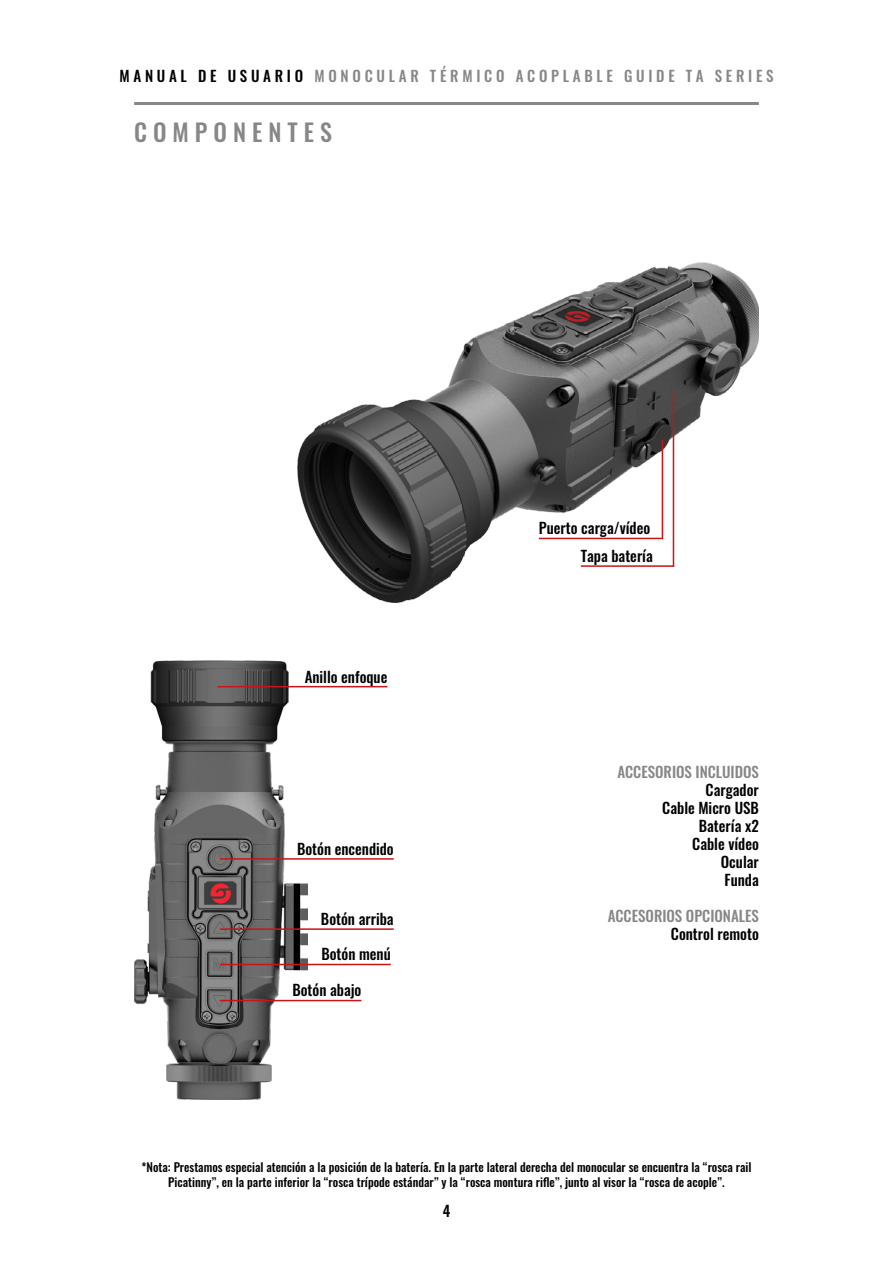
<style>
.page{position:relative;width:893px;height:1263px;background:#fff}
.page>*{position:absolute;margin:0;border:0;box-sizing:border-box;transform-origin:0 0}
.t1{font:24px "Oswald";letter-spacing:.25em;color:#878787}
.t2{font:15px "Oswald";color:#000}
.t3{font:15px "Oswald";letter-spacing:.245em;color:#878787}
.t4{font:15px "Oswald";color:#878787}
.t5{font:12px/14.4px "Oswald";color:#000;text-align:center}
.s1{color:#000}
</style>
<div class="page">
<img style="left:297px;top:263px;width:462px;height:339px">
<img style="left:134px;top:660px;width:173px;height:440px">
<hr style="left:134px;top:102px;width:625px;height:3px;background:#878787">
<hr style="left:673px;top:392px;width:1px;height:175px;background:#c71618">
<hr style="left:662px;top:440px;width:1px;height:99px;background:#c71618">
<hr style="left:218px;top:686px;width:169px;height:1px;background:#c71618">
<hr style="left:220px;top:964px;width:171px;height:1px;background:#c71618">
<hr style="left:220px;top:928px;width:174px;height:2px;background:#c71618">
<hr style="left:220px;top:1000px;width:141px;height:1px;background:#c71618">
<hr style="left:220px;top:858px;width:174px;height:2px;background:#c71618">
<hr style="left:581px;top:565px;width:93px;height:2px;background:#c71618">
<hr style="left:539px;top:538px;width:124px;height:1px;background:#c71618">
<p class="t3" style="left:119px;top:62px;width:656px"><span class="s1">MANUAL DE USUARIO</span> MONOCULAR TÉRMICO ACOPLABLE GUIDE TA SERIES</p>
<p class="t1" style="left:134px;top:111px;width:199px">COMPONENTES</p>
<p class="t2" style="left:305px;top:663px;width:84px">Anillo enfoque</p>
<p class="t2" style="left:297px;top:835px;width:98px">Botón encendido</p>
<p class="t2" style="left:321px;top:905px;width:74px">Botón arriba</p>
<p class="t2" style="left:321px;top:941px;width:71px">Botón menú</p>
<p class="t2" style="left:292px;top:977px;width:71px">Botón abajo</p>
<p class="t2" style="left:539px;top:515px;width:113px">Puerto carga/vídeo</p>
<p class="t2" style="left:581px;top:542px;width:73px">Tapa batería</p>
<p class="t4" style="left:617px;top:758px;width:143px">ACCESORIOS INCLUIDOS</p>
<p class="t2" style="left:706px;top:776px;width:55px">Cargador</p>
<p class="t2" style="left:662px;top:794px;width:98px">Cable Micro USB</p>
<p class="t2" style="left:699px;top:812px;width:61px">Batería x2</p>
<p class="t2" style="left:692px;top:830px;width:68px">Cable vídeo</p>
<p class="t2" style="left:721px;top:848px;width:39px">Ocular</p>
<p class="t2" style="left:725px;top:866px;width:36px">Funda</p>
<p class="t4" style="left:608px;top:902px;width:153px">ACCESORIOS OPCIONALES</p>
<p class="t2" style="left:671px;top:920px;width:89px">Control remoto</p>
<p class="t5" style="left:142px;top:1159px;width:611px">*Nota: Prestamos especial atención a la posición de la batería. En la parte lateral derecha del monocular se encuentra la “rosca rail<br>Picatinny”, en la parte inferior la “rosca trípode estándar” y la “rosca montura rifle”, junto al visor la “rosca de acople”.</p>
<p class="t2" style="left:443px;top:1197px;width:9px">4</p>
</div>
